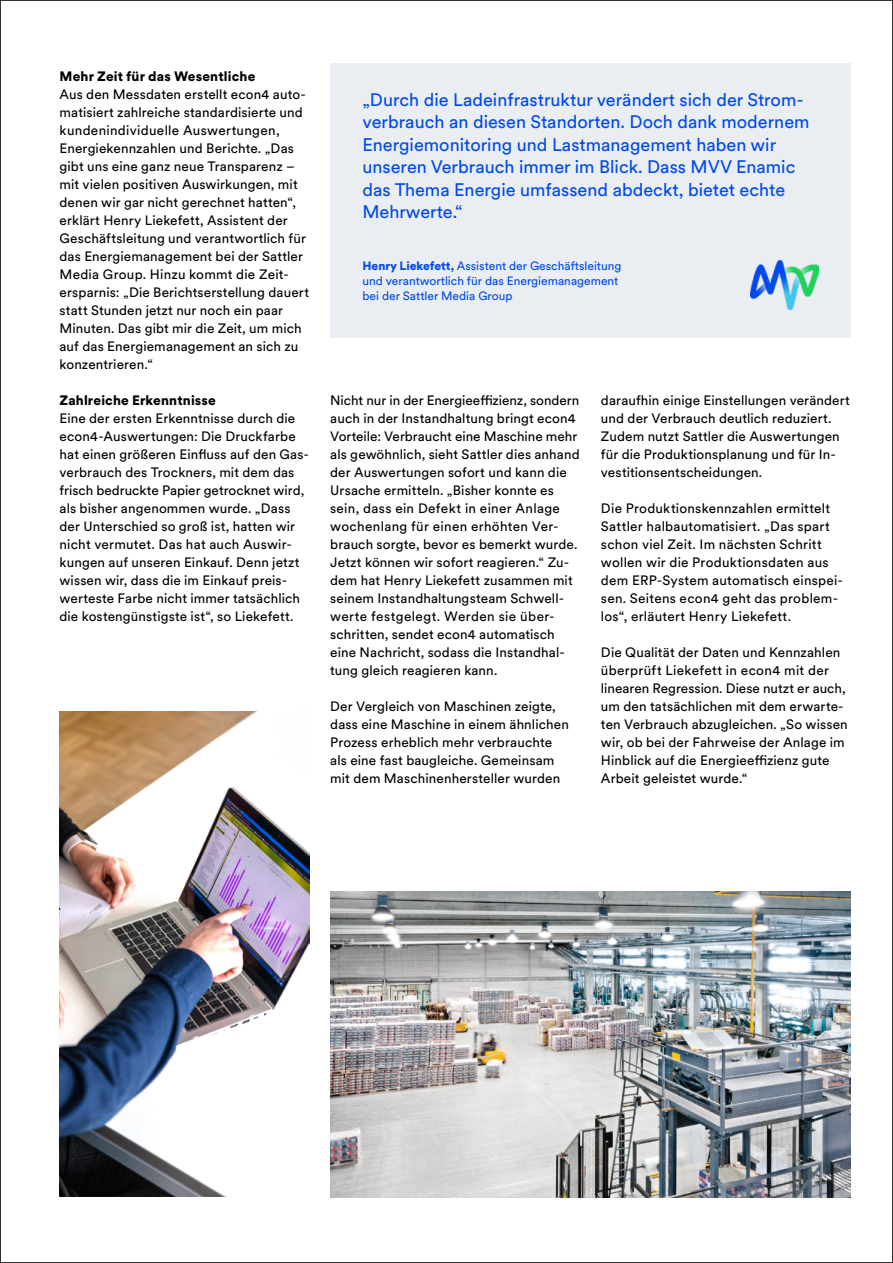
<style>
.page{position:relative;width:893px;height:1263px;background:#fff}
.page>*{position:absolute;margin:0;border:0;box-sizing:border-box;transform-origin:0 0}
.t1{font:18px/22.5px "Circular XX";color:#0049ec}
.t2{font:13.5px/18px "Circular XX";letter-spacing:.01em;color:#000}
.t3{font:900 13.5px "Circular XX";letter-spacing:.01em;color:#000}
.t4{font:12px/15px "Circular XX";color:#0049ec}
.s1{font-weight:900}
</style>
<div class="page">
<div style="left:330px;top:63px;width:520px;height:275px;background:#eaeef2"></div>
<img style="left:750px;top:261px;width:68px;height:48px">
<img style="left:330px;top:891px;width:520px;height:306px">
<img style="left:60px;top:711px;width:249px;height:486px">
<p class="t3" style="left:60px;top:67px;width:197px">Mehr Zeit für das Wesentliche</p>
<p class="t2" style="left:60px;top:84px;width:251px">Aus den Messdaten erstellt econ4 auto&shy;matisiert zahlreiche standardisierte und kundenindividuelle Auswertungen, Energiekennzahlen und Berichte. „Das gibt uns eine ganz neue Transparenz – mit vielen positiven Auswirkungen, mit denen wir gar nicht gerechnet hatten“, erklärt Henry Liekefett, Assistent der Geschäftsleitung und verantwortlich für das Energiemanagement bei der Sattler Media Group. Hinzu kommt die Zeit&shy;ersparnis: „Die Berichtserstellung dauert statt Stunden jetzt nur noch ein paar Minuten. Das gibt mir die Zeit, um mich auf das Energiemanagement an sich zu konzentrieren.“</p>
<p class="t3" style="left:60px;top:391px;width:158px">Zahlreiche Erkenntnisse</p>
<p class="t2" style="left:60px;top:408px;width:251px">Eine der ersten Erkenntnisse durch die econ4-Auswertungen: Die Druckfarbe hat einen größeren Einfluss auf den Gas&shy;verbrauch des Trockners, mit dem das frisch bedruckte Papier getrocknet wird, als bisher angenommen wurde. „Dass der Unterschied so groß ist, hatten wir nicht vermutet. Das hat auch Auswir&shy;kungen auf unseren Einkauf. Denn jetzt wissen wir, dass die im Einkauf preis&shy;werteste Farbe nicht immer tatsächlich die kostengünstigste ist“, so Liekefett.</p>
<p class="t1" style="left:362px;top:87px;width:449px">„Durch die Ladeinfrastruktur verändert sich der Strom&shy;verbrauch an diesen Standorten. Doch dank modernem Energiemonitoring und Lastmanagement haben wir unseren Verbrauch immer im Blick. Dass MVV Enamic das Thema Energie umfassend abdeckt, bietet echte Mehrwerte.“</p>
<p class="t4" style="left:362px;top:258px;width:261px"><span class="s1">Henry Liekefett,</span> Assistent der Geschäftsleitung und verantwortlich für das Energiemanagement bei der Sattler Media Group</p>
<p class="t2" style="left:330px;top:390px;width:251px">Nicht nur in der Energieeffizienz, sondern auch in der Instandhaltung bringt econ4<br>Vorteile: Verbraucht eine Maschine mehr als gewöhnlich, sieht Sattler dies anhand der Auswertungen sofort und kann die Ursache ermitteln. „Bisher konnte es sein, dass ein Defekt in einer Anlage wochenlang für einen erhöhten Ver&shy;brauch sorgte, bevor es bemerkt wurde.<br>Jetzt können wir sofort reagieren.“ Zu&shy;dem hat Henry Liekefett zusammen mit seinem Instandhaltungsteam Schwell&shy;werte festgelegt. Werden sie über&shy;schritten, sendet econ4 automatisch eine Nachricht, sodass die Instandhal&shy;tung gleich reagieren kann.</p>
<p class="t2" style="left:330px;top:696px;width:240px">Der Vergleich von Maschinen zeigte, dass eine Maschine in einem ähnlichen Prozess erheblich mehr verbrauchte als eine fast baugleiche. Gemeinsam mit dem Maschinenhersteller wurden</p>
<p class="t2" style="left:601px;top:390px;width:250px">daraufhin einige Einstellungen verändert und der Verbrauch deutlich reduziert.<br>Zudem nutzt Sattler die Auswertungen für die Produktionsplanung und für In&shy;vestitionsentscheidungen.</p>
<p class="t2" style="left:601px;top:498px;width:244px">Die Produktionskennzahlen ermittelt Sattler halbautomatisiert. „Das spart schon viel Zeit. Im nächsten Schritt wollen wir die Produktionsdaten aus dem ERP-System automatisch einspei&shy;sen. Seitens econ4 geht das problem&shy;los“, erläutert Henry Liekefett.</p>
<p class="t2" style="left:601px;top:642px;width:248px">Die Qualität der Daten und Kennzahlen überprüft Liekefett in econ4 mit der linearen Regression. Diese nutzt er auch, um den tatsächlichen mit dem erwarte&shy;ten Verbrauch abzugleichen. „So wissen wir, ob bei der Fahrweise der Anlage im Hinblick auf die Energieeffizienz gute Arbeit geleistet wurde.“</p>
</div>
